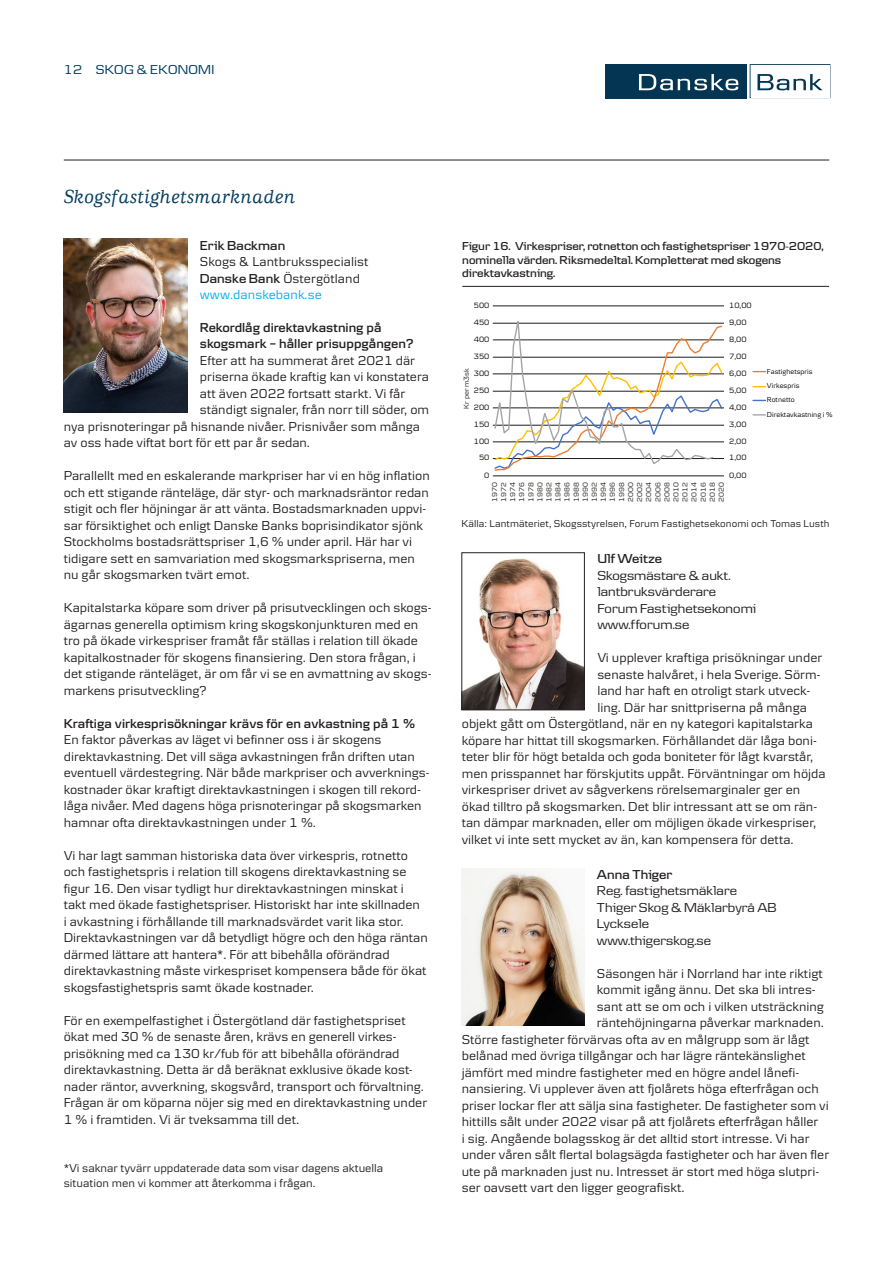
<style>
.page{position:relative;width:893px;height:1263px;background:#fff}
.page>*{position:absolute;margin:0;border:0;box-sizing:border-box;transform-origin:0 0}
.t1{font:italic 500 19.5px "Danske Human";letter-spacing:.02em;color:#003c5f}
.t2{font:13.5px/16.5px "Danske Textv 2";color:#231f20}
.t3{font:13.5px/16.5px "Danske Headline";letter-spacing:.005em;color:#231f20}
.t4{font:600 13.5px/16.5px "Danske Textv 2";color:#231f20}
.t5{font:600 13.5px "Danske Headline";letter-spacing:.005em;color:#231f20}
.Brödtext{font:13.5px "Danske Headline";letter-spacing:.02em;color:#003c5f}
.t6{font:600 12px/13.5px "Danske Headline";color:#231f20}
.t7{font:12px/15px "Danske Textv 2";color:#231f20}
.Brödtext-2{font:10.5px "Danske Textv 2";letter-spacing:.005em;color:#231f20}
.t8{font:7.95px "Danske Textv 2";color:#000}
.t9{font:7.35px/9px "Danske Textv 2";letter-spacing:.015em;color:#1d1d1b;text-align:justify}
.t10{font:7.35px/14.4px "Danske Textv 2";color:#000}
.s1{font-family:"Danske Headline";font-weight:600}
.s2{color:#00aeef}
</style>
<div class="page">
<hr style="left:64px;top:160px;width:765px;height:1px;background:#231f20">
<div style="left:605px;top:64px;width:141px;height:34px;background:#043653"></div>
<svg style="left:639px;top:74px;width:99px;height:16px"></svg>
<svg style="left:750px;top:64px;width:80px;height:34px"></svg>
<img style="left:64px;top:239px;width:123px;height:174px">
<hr style="left:493px;top:306px;width:231px;height:1px;background:#1d1d1b">
<hr style="left:493px;top:476px;width:231px;height:1px;background:#1d1d1b">
<svg style="left:493px;top:321px;width:231px;height:150px"></svg>
<svg style="left:753px;top:386px;width:12px;height:1px"></svg>
<svg style="left:753px;top:400px;width:12px;height:1px"></svg>
<svg style="left:753px;top:371px;width:12px;height:1px"></svg>
<svg style="left:753px;top:414px;width:12px;height:2px"></svg>
<hr style="left:462px;top:286px;width:367px;height:1px;background:#231f20">
<img style="left:464px;top:558px;width:119px;height:150px">
<div style="left:462px;top:552px;width:123px;height:158px;border:1px solid #231f20"></div>
<img style="left:462px;top:868px;width:122px;height:157px">
<p class="Brödtext" style="left:64px;top:62px;width:152px">12 SKOG &amp; EKONOMI</p>
<p class="t1" style="left:64px;top:186px;width:233px">Skogsfastighetsmarknaden</p>
<p class="t2" style="left:200px;top:237px;width:170px"><span class="s1">Erik Backman<br></span>Skogs &amp; Lantbruksspecialist<br><span class="s1">Danske Bank</span> Östergötland <span class="s2">www.danskebank.se</span></p>
<p class="t4" style="left:200px;top:319px;width:215px">Rekordlåg direktavkastning på skogsmark – håller prisuppgången?</p>
<p class="t2" style="left:200px;top:352px;width:217px">Efter att ha summerat året 2021 där</p>
<p class="t2" style="left:200px;top:368px;width:231px">priserna ökade kraftig kan vi konstatera</p>
<p class="t2" style="left:200px;top:385px;width:207px">att även 2022 fortsatt starkt. Vi får</p>
<p class="t2" style="left:200px;top:401px;width:231px">ständigt signaler, från norr till söder, om</p>
<p class="t2" style="left:64px;top:418px;width:358px">nya prisnoteringar på hisnande nivåer. Prisnivåer som många</p>
<p class="t2" style="left:64px;top:434px;width:248px">av oss hade viftat bort för ett par år sedan.</p>
<p class="t2" style="left:64px;top:467px;width:367px">Parallellt med en eskalerande markpriser har vi en hög inflation och ett stigande ränteläge, där styr- och marknadsräntor redan stigit och fler höjningar är att vänta. Bostadsmarknaden uppvi&shy;sar försiktighet och enligt Danske Banks boprisindikator sjönk Stockholms bostadsrättspriser 1,6 % under april. Här har vi tidigare sett en samvariation med skogsmarkspriserna, men nu går skogsmarken tvärt emot.</p>
<p class="t2" style="left:64px;top:599px;width:369px">Kapitalstarka köpare som driver på prisutvecklingen och skogs&shy;ägarnas generella optimism kring skogskonjunkturen med en tro på ökade virkespriser framåt får ställas i relation till ökade kapitalkostnader för skogens finansiering. Den stora frågan, i det stigande ränteläget, är om får vi se en avmattning av skogs&shy;markens prisutveckling?</p>
<p class="t4" style="left:64px;top:715px;width:353px">Kraftiga virkesprisökningar krävs för en avkastning på 1 %</p>
<p class="t2" style="left:64px;top:731px;width:367px">En faktor påverkas av läget vi befinner oss i är skogens direktavkastning. Det vill säga avkastningen från driften utan eventuell värdestegring. När både markpriser och avverknings&shy;kostnader ökar kraftigt direktavkastningen i skogen till rekord&shy;låga nivåer. Med dagens höga prisnoteringar på skogsmarken hamnar ofta direktavkastningen under 1 %.</p>
<p class="t2" style="left:64px;top:847px;width:366px">Vi har lagt samman historiska data över virkespris, rotnetto och fastighetspris i relation till skogens direktavkastning se figur 16. Den visar tydligt hur direktavkastningen minskat i takt med ökade fastighetspriser. Historiskt har inte skillnaden<br>i avkastning i förhållande till marknadsvärdet varit lika stor.<br>Direktavkastningen var då betydligt högre och den höga räntan därmed lättare att hantera*. För att bibehålla oförändrad direktavkastning måste virkespriset kompensera både för ökat skogsfastighetspris samt ökade kostnader.</p>
<p class="t2" style="left:64px;top:1012px;width:365px">För en exempelfastighet i Östergötland där fastighetspriset ökat med 30 % de senaste åren, krävs en generell virkes&shy;prisökning med ca 130 kr/fub för att bibehålla oförändrad direktavkastning. Detta är då beräknat exklusive ökade kost&shy;nader räntor, avverkning, skogsvård, transport och förvaltning.<br>Frågan är om köparna nöjer sig med en direktavkastning under 1 % i framtiden. Vi är tveksamma till det.</p>
<p class="t7" style="left:64px;top:1160px;width:321px">*Vi saknar tyvärr uppdaterade data som visar dagens aktuella situation men vi kommer att återkomma i frågan.</p>
<p class="t6" style="left:462px;top:239px;width:363px">Figur 16. Virkespriser, rotnetton och fastighetspriser 1970-2020, nominella värden. Riksmedeltal. Kompletterat med skogens direktavkastning.</p>
<p class="t8" style="left:474px;top:300px;width:17px">500</p>
<p class="t8" style="left:729px;top:300px;width:24px">10,00</p>
<p class="t8" style="left:474px;top:318px;width:17px">450</p>
<p class="t8" style="left:729px;top:318px;width:19px">9,00</p>
<p class="t8" style="left:474px;top:334px;width:17px">400</p>
<p class="t8" style="left:729px;top:334px;width:19px">8,00</p>
<p class="t8" style="left:474px;top:352px;width:17px">350</p>
<p class="t8" style="left:729px;top:352px;width:19px">7,00</p>
<p class="t9" style="left:462px;top:409px;width:42px;rotate:-90deg">Kr per m3sk</p>
<p class="t8" style="left:474px;top:368px;width:17px">300</p>
<p class="t8" style="left:474px;top:386px;width:17px">250</p>
<p class="t8" style="left:474px;top:402px;width:17px">200</p>
<p class="t8" style="left:729px;top:368px;width:19px">6,00</p>
<p class="t8" style="left:729px;top:386px;width:19px">5,00</p>
<p class="t8" style="left:729px;top:402px;width:19px">4,00</p>
<p class="t8" style="left:474px;top:420px;width:17px">150</p>
<p class="t8" style="left:729px;top:420px;width:19px">3,00</p>
<p class="t8" style="left:474px;top:436px;width:17px">100</p>
<p class="t8" style="left:729px;top:436px;width:19px">2,00</p>
<p class="t8" style="left:479px;top:453px;width:12px">50</p>
<p class="t8" style="left:729px;top:453px;width:19px">1,00</p>
<p class="t8" style="left:484px;top:470px;width:7px">0</p>
<p class="t8" style="left:729px;top:470px;width:19px">0,00</p>
<p class="t9" style="left:490px;top:502px;width:21px;rotate:-90deg">1970<br>1972<br>1974<br>1976<br>1978<br>1980<br>1982<br>1984<br>1986<br>1988<br>1990<br>1992<br>1994<br>1996<br>1998<br>2000<br>2002<br>2004<br>2006<br>2008<br>2010<br>2012<br>2014<br>2016<br>2018<br>2020</p>
<p class="t10" style="left:767px;top:364px;width:47px">Fastighetspris</p>
<p class="t10" style="left:767px;top:407px;width:67px">Direktavkastning i %</p>
<p class="t10" style="left:767px;top:378px;width:34px">Virkespris<br>Rotnetto</p>
<p class="Brödtext-2" style="left:461px;top:517px;width:370px">Källa: Lantmäteriet, Skogsstyrelsen, Forum Fastighetsekonomi och Tomas Lusth</p>
<p class="t5" style="left:597px;top:551px;width:66px">Ulf Weitze</p>
<p class="t3" style="left:597px;top:567px;width:135px">Skogsmästare &amp; aukt. lantbruksvärderare</p>
<p class="t3" style="left:597px;top:600px;width:160px">Forum Fastighetsekonomi</p>
<p class="t3" style="left:597px;top:616px;width:94px">www.fforum.se</p>
<p class="t2" style="left:597px;top:649px;width:226px">Vi upplever kraftiga prisökningar under</p>
<p class="t2" style="left:597px;top:666px;width:225px">senaste halvåret, i hela Sverige. Sörm-</p>
<p class="t2" style="left:597px;top:682px;width:214px">land har haft en otroligt stark utveck-</p>
<p class="t2" style="left:597px;top:699px;width:211px">ling. Där har snittpriserna på många</p>
<p class="t2" style="left:462px;top:715px;width:353px">objekt gått om Östergötland, när en ny kategori kapitalstarka</p>
<p class="t2" style="left:462px;top:732px;width:356px">köpare har hittat till skogsmarken. Förhållandet där låga boni-</p>
<p class="t2" style="left:462px;top:748px;width:353px">teter blir för högt betalda och goda boniteter för lågt kvarstår,</p>
<p class="t2" style="left:462px;top:765px;width:365px">men prisspannet har förskjutits uppåt. Förväntningar om höjda</p>
<p class="t2" style="left:462px;top:781px;width:340px">virkespriser drivet av sågverkens rörelsemarginaler ger en</p>
<p class="t2" style="left:462px;top:798px;width:357px">ökad tilltro på skogsmarken. Det blir intressant att se om rän-</p>
<p class="t2" style="left:462px;top:814px;width:356px">tan dämpar marknaden, eller om möjligen ökade virkespriser,</p>
<p class="t2" style="left:462px;top:831px;width:333px">vilket vi inte sett mycket av än, kan kompensera för detta.</p>
<p class="t5" style="left:597px;top:866px;width:77px">Anna Thiger</p>
<p class="t3" style="left:597px;top:882px;width:142px">Reg. fastighetsmäklare</p>
<p class="t3" style="left:597px;top:899px;width:181px">Thiger Skog &amp; Mäklarbyrå AB</p>
<p class="t3" style="left:597px;top:915px;width:54px">Lycksele</p>
<p class="t3" style="left:597px;top:932px;width:116px">www.thigerskog.se</p>
<p class="t2" style="left:597px;top:965px;width:227px">Säsongen här i Norrland har inte riktigt</p>
<p class="t2" style="left:597px;top:981px;width:220px">kommit igång ännu. Det ska bli intres-</p>
<p class="t2" style="left:597px;top:998px;width:229px">sant att se om och i vilken utsträckning</p>
<p class="t2" style="left:597px;top:1014px;width:228px">räntehöjningarna påverkar marknaden.</p>
<p class="t2" style="left:462px;top:1031px;width:349px">Större fastigheter förvärvas ofta av en målgrupp som är lågt</p>
<p class="t2" style="left:462px;top:1047px;width:346px">belånad med övriga tillgångar och har lägre räntekänslighet</p>
<p class="t2" style="left:462px;top:1064px;width:339px">jämfört med mindre fastigheter med en högre andel lånefi-</p>
<p class="t2" style="left:462px;top:1080px;width:358px">nansiering. Vi upplever även att fjolårets höga efterfrågan och</p>
<p class="t2" style="left:462px;top:1097px;width:369px">priser lockar fler att sälja sina fastigheter. De fastigheter som vi</p>
<p class="t2" style="left:462px;top:1113px;width:358px">hittills sålt under 2022 visar på att fjolårets efterfrågan håller</p>
<p class="t2" style="left:462px;top:1130px;width:349px">i sig. Angående bolagsskog är det alltid stort intresse. Vi har</p>
<p class="t2" style="left:462px;top:1146px;width:369px">under våren sålt flertal bolagsägda fastigheter och har även fler</p>
<p class="t2" style="left:462px;top:1163px;width:359px">ute på marknaden just nu. Intresset är stort med höga slutpri-</p>
<p class="t2" style="left:462px;top:1179px;width:224px">ser oavsett vart den ligger geografiskt.</p>
</div>
